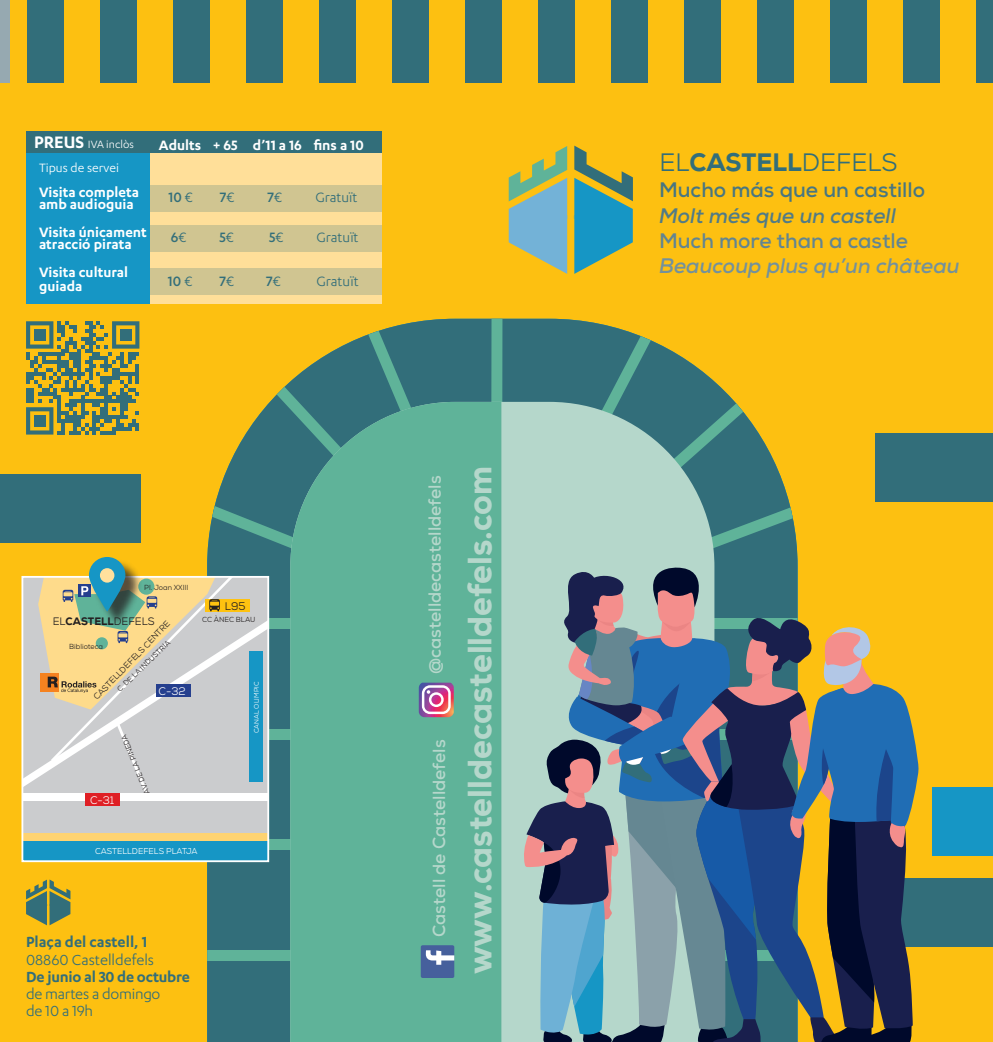
<style>
.page{position:relative;width:993px;height:1042px;background:#fff}
.page>*{position:absolute;margin:0;border:0;box-sizing:border-box;transform-origin:0 0}
.t1{font:800 33.77px "Nexa";color:#b5d7cb}
.t2{font:25.2px "Nexa";color:#326e7a}
.t3{font:italic 700 21px "Nexa";color:#73919c}
.t4{font:700 21px "Nexa";color:#487681}
.t5{font:italic 700 21px "Nexa";color:#517b86}
.t6{font:700 21px "Nexa";color:#628591}
.t7{font:700 17.5px "Nexa";color:#b5d7cb}
.t8{font:16.97px/17px "Karbon";letter-spacing:-.005em;color:#326e7a}
.t9{font:600 16.97px "Karbon";letter-spacing:-.005em;color:#326e7a}
.t10{font:600 15.75px/28px "Karbon";color:#fff}
.t11{font:15.75px "Karbon";color:#326e7a}
.t12{font:500 15.75px "Karbon";color:#326e7a}
.t13{font:14px "Karbon";color:#fff}
.t14{font:12.25px "Karbon";color:#fff}
.t15{font:11.03px "Nexa";color:#fff}
.t16{font:11.03px "Nexa";color:#231f20}
.t17{font:10.85px "Nexa";color:#231f20}
.t18{font:8.58px "Nexa";color:#231f20}
.t19{font:8.4px "Nexa";color:#fff}
.t20{font:7.35px "Nexa";color:#231f20}
.t21{font:6.65px "Nexa";letter-spacing:.015em;color:#fff}
.s1{font-weight:600;font-size:19.25px}
.s2{font-weight:400}
.s3{font-weight:800}
</style>
<div class="page">
<div style="left:0;top:0;width:992px;height:1042px;background:#fdc011"></div>
<div style="left:207px;top:629px;width:83px;height:413px;background:#326e7a"></div>
<svg style="left:235px;top:350px;width:100px;height:102px"></svg>
<div style="left:207px;top:728px;width:590px;height:11px;background:#5fb399"></div>
<div style="left:207px;top:839px;width:590px;height:11px;background:#5fb399"></div>
<div style="left:207px;top:950px;width:590px;height:11px;background:#5fb399"></div>
<svg style="left:689px;top:361px;width:90px;height:111px"></svg>
<svg style="left:335px;top:319px;width:156px;height:83px;background:#477a72"></svg>
<svg style="left:491px;top:319px;width:198px;height:83px;background:#4d7e71"></svg>
<svg style="left:207px;top:452px;width:83px;height:177px;background:#497c73"></svg>
<svg style="left:714px;top:472px;width:83px;height:93px;background:#447b76"></svg>
<svg style="left:501px;top:402px;width:213px;height:640px;background:#a4cac0"></svg>
<div style="left:27px;top:0;width:37px;height:83px;background:#326e7a"></div>
<div style="left:100px;top:0;width:37px;height:83px;background:#326e7a"></div>
<div style="left:173px;top:0;width:37px;height:83px;background:#326e7a"></div>
<div style="left:246px;top:0;width:37px;height:83px;background:#326e7a"></div>
<div style="left:319px;top:0;width:37px;height:83px;background:#326e7a"></div>
<div style="left:392px;top:0;width:37px;height:83px;background:#326e7a"></div>
<div style="left:465px;top:0;width:37px;height:83px;background:#326e7a"></div>
<div style="left:538px;top:0;width:36px;height:83px;background:#326e7a"></div>
<div style="left:611px;top:0;width:36px;height:83px;background:#326e7a"></div>
<div style="left:684px;top:0;width:36px;height:83px;background:#326e7a"></div>
<div style="left:757px;top:0;width:36px;height:83px;background:#326e7a"></div>
<div style="left:830px;top:0;width:36px;height:83px;background:#326e7a"></div>
<div style="left:903px;top:0;width:36px;height:83px;background:#326e7a"></div>
<div style="left:976px;top:0;width:16px;height:83px;background:#326e7a"></div>
<div style="left:0;top:474px;width:140px;height:68px;background:#326e7a"></div>
<div style="left:858px;top:878px;width:134px;height:69px;background:#326e7a"></div>
<div style="left:875px;top:433px;width:117px;height:68px;background:#326e7a"></div>
<div style="left:931px;top:787px;width:61px;height:69px;background:#1696c5"></div>
<div style="left:290px;top:402px;width:211px;height:640px;background:#5fb399"></div>
<div style="left:0;top:0;width:9px;height:83px;background:#96a9b1"></div>
<svg style="left:522px;top:565px;width:397px;height:477px;background:#697b82"></svg>
<svg style="left:508px;top:146px;width:59px;height:128px"></svg>
<svg style="left:574px;top:146px;width:58px;height:128px"></svg>
<svg style="left:418px;top:682px;width:35px;height:35px"></svg>
<div style="left:420px;top:945px;width:34px;height:33px;background:#46609c;border-radius:2px"></div>
<svg style="left:425px;top:950px;width:29px;height:15px"></svg>
<svg style="left:26px;top:879px;width:44px;height:46px"></svg>
<svg style="left:26px;top:321px;width:113px;height:113px"></svg>
<div style="left:34px;top:329px;width:12px;height:12px;background:#326e7a"></div>
<div style="left:120px;top:329px;width:12px;height:12px;background:#326e7a"></div>
<div style="left:34px;top:415px;width:12px;height:12px;background:#326e7a"></div>
<div style="left:26px;top:153px;width:124px;height:151px;background:#1696c5"></div>
<div style="left:150px;top:153px;width:231px;height:151px;background:#ffdf99"></div>
<div style="left:150px;top:185px;width:232px;height:26px;background:#d0c591"></div>
<div style="left:150px;top:225px;width:232px;height:26px;background:#d0c591"></div>
<div style="left:150px;top:268px;width:232px;height:26px;background:#d0c591"></div>
<div style="left:26px;top:131px;width:356px;height:22px;background:#326e7a"></div>
<div style="left:22px;top:577px;width:246px;height:284px;background:#cbccce"></div>
<div style="left:22px;top:794px;width:246px;height:7px;background:#fff"></div>
<div style="left:22px;top:838px;width:246px;height:23px;background:#1696c5"></div>
<div style="left:22px;top:833px;width:246px;height:7px;background:#fed371"></div>
<div style="left:21px;top:576px;width:248px;height:286px;border:2px solid #fff"></div>
<div style="left:91px;top:559px;width:52px;height:69px;background:#231f20;opacity:.75"></div>
<div style="left:89px;top:557px;width:36px;height:54px;background:#1696c5;border-radius:18px"></div>
<div style="left:100px;top:568px;width:14px;height:14px;background:#ffe09d;border-radius:50%"></div>
<div style="left:85px;top:793px;width:34px;height:13px;background:#df1f25"></div>
<svg style="left:22px;top:577px;width:246px;height:220px"></svg>
<p class="t14" style="left:34px;top:138px;width:101px"><span class="s1">PREUS</span> IVA inclòs</p>
<p class="t10" style="left:159px;top:130px;width:206px">Adults + 65 d’11 a 16 fins a 10</p>
<p class="t13" style="left:39px;top:161px;width:81px">Tipus de servei</p>
<p class="t10" style="left:39px;top:178px;width:101px">Visita completa</p>
<p class="t12" style="left:168px;top:189px;width:26px">10 <span class="s2">€</span></p>
<p class="t12" style="left:220px;top:189px;width:16px">7<span class="s2">€</span></p>
<p class="t12" style="left:267px;top:189px;width:16px">7<span class="s2">€</span></p>
<p class="t11" style="left:315px;top:189px;width:44px">Gratuït</p>
<p class="t10" style="left:39px;top:190px;width:109px">amb audioguia<br>Visita únicament</p>
<p class="t12" style="left:171px;top:229px;width:17px">6<span class="s2">€</span></p>
<p class="t12" style="left:219px;top:229px;width:16px">5<span class="s2">€</span></p>
<p class="t12" style="left:269px;top:229px;width:16px">5<span class="s2">€</span></p>
<p class="t11" style="left:316px;top:229px;width:44px">Gratuït</p>
<p class="t10" style="left:39px;top:230px;width:94px">atracció pirata<br>Visita cultural</p>
<p class="t12" style="left:168px;top:273px;width:26px">10 <span class="s2">€</span></p>
<p class="t12" style="left:219px;top:273px;width:16px">7<span class="s2">€</span></p>
<p class="t12" style="left:266px;top:273px;width:16px">7<span class="s2">€</span></p>
<p class="t11" style="left:316px;top:273px;width:44px">Gratuït</p>
<p class="t10" style="left:39px;top:272px;width:45px">guiada</p>
<p class="t20" style="left:144px;top:582px;width:46px">Pl. Joan XXIII</p>
<p class="t17" style="left:53px;top:614px;width:103px">EL<span class="s3">CASTELL</span>DEFELS</p>
<p class="t18" style="left:91px;top:694px;width:107px;rotate:-46deg">CASTELLDEFELS CENTRE</p>
<p class="t20" style="left:115px;top:687px;width:72px;rotate:-44deg">C. DE LA INDUSTRIA</p>
<p class="t20" style="left:69px;top:641px;width:35px">Biblioteca</p>
<p class="t15" style="left:159px;top:684px;width:29px">C-32</p>
<p class="t20" style="left:143px;top:795px;width:65px;rotate:-112deg">AV. DE LA PINEDA</p>
<p class="t15" style="left:90px;top:793px;width:26px">C-31</p>
<p class="t16" style="left:225px;top:599px;width:22px">L95</p>
<p class="t20" style="left:202px;top:614px;width:55px">CC ÀNEC BLAU</p>
<p class="t21" style="left:252px;top:733px;width:53px;rotate:-90deg">CANAL OLIMPIC</p>
<p class="t19" style="left:95px;top:846px;width:104px">CASTELLDEFELS PLATJA</p>
<p class="t9" style="left:26px;top:932px;width:123px">Plaça del castell, 1</p>
<p class="t8" style="left:26px;top:951px;width:129px">08860 Castelldefels</p>
<p class="t9" style="left:26px;top:967px;width:165px">De junio al 30 de octubre</p>
<p class="t8" style="left:26px;top:985px;width:136px">de martes a domingo de 10 a 19h</p>
<p class="t7" style="left:423px;top:673px;width:199px;rotate:-90deg">@castelldecastelldefels</p>
<p class="t7" style="left:427px;top:937px;width:199px;rotate:-90deg">Castell de Castelldefels</p>
<h1 class="t1" style="left:458px;top:974px;width:509px;rotate:-90deg">www.castelldecastelldefels.com</h1>
<h2 class="t2" style="left:659px;top:146px;width:239px">EL<span class="s3">CASTELL</span>DEFELS</h2>
<h3 class="t4" style="left:659px;top:177px;width:267px">Mucho más que un castillo</h3>
<h3 class="t5" style="left:659px;top:202px;width:238px">Molt més que un castell</h3>
<h3 class="t6" style="left:659px;top:227px;width:250px">Much more than a castle</h3>
<h3 class="t3" style="left:659px;top:252px;width:302px">Beaucoup plus qu’un château</h3>
</div>
